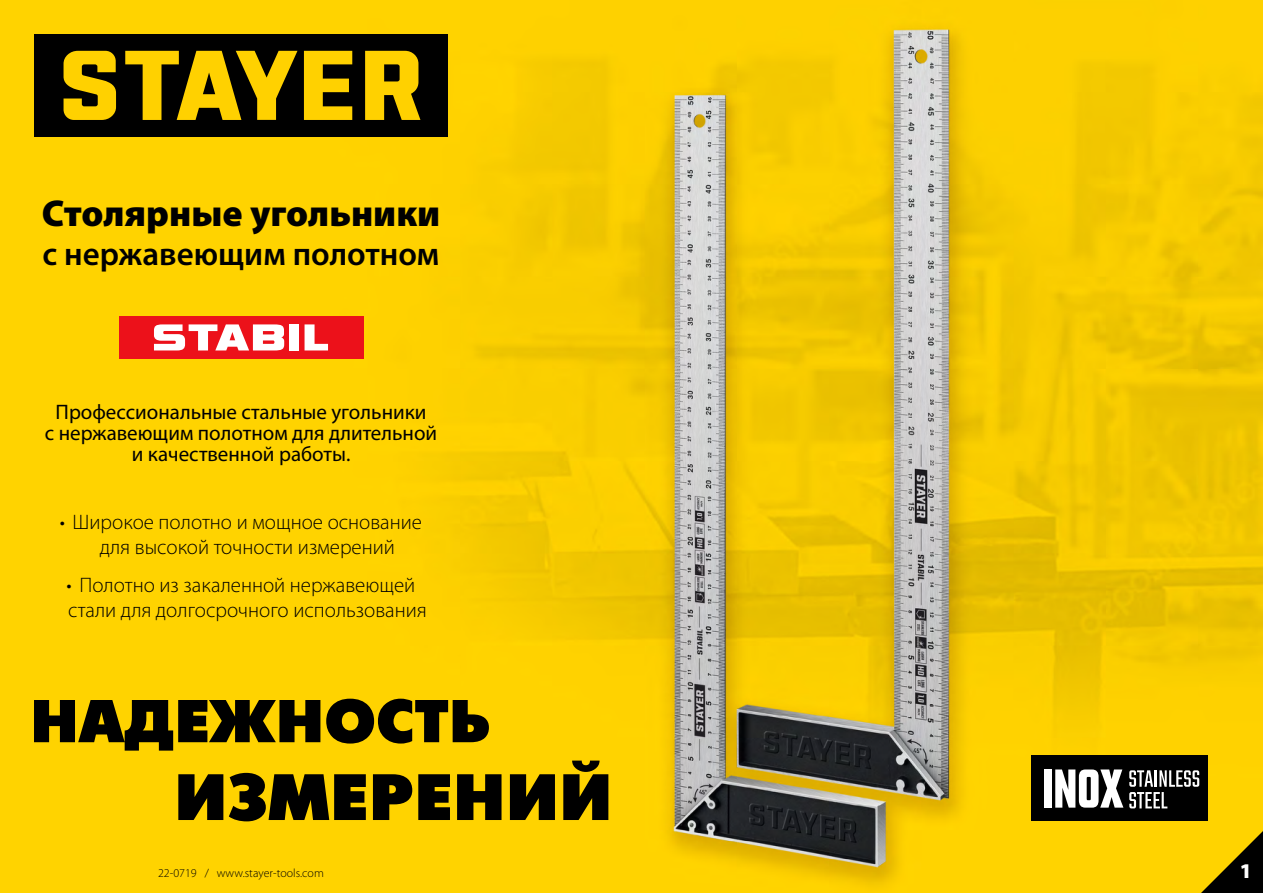
<style>
.page{position:relative;width:1263px;height:893px;background:#fff}
.page>*{position:absolute;margin:0;border:0;box-sizing:border-box;transform-origin:0 0}
.t1{font:900 37.5px "Myriad Pro";color:#000}
.t2{font:600 33px "Myriad Pro";color:#000}
.t3{font:300 21px/25.2px "Myriad Pro";color:#000}
.t4{font:21px/21px "Myriad Pro";color:#000;text-align:center}
.t5{font:900 21px "Myriad Pro";color:#fff}
.t6{font:300 12px "Myriad Pro";letter-spacing:.005em;color:#000}
</style>
<div class="page">
<img style="left:0;top:0;width:1263px;height:893px">
<svg style="left:1201px;top:831px;width:62px;height:62px;background:#7f6900"></svg>
<div style="left:118px;top:316px;width:245px;height:43px;background:#ec111a"></div>
<svg style="left:154px;top:324px;width:130px;height:26px"></svg>
<div style="left:289px;top:324px;width:10px;height:26px;background:#fff"></div>
<svg style="left:305px;top:324px;width:23px;height:26px"></svg>
<svg style="left:34px;top:699px;width:455px;height:52px;background:#6e5b00"></svg>
<svg style="left:178px;top:761px;width:430px;height:60px;background:#715d00"></svg>
<div style="left:1031px;top:755px;width:177px;height:66px;background:#000"></div>
<div style="left:1044px;top:769px;width:8px;height:39px;background:#fff"></div>
<svg style="left:1055px;top:769px;width:68px;height:39px"></svg>
<svg style="left:1129px;top:770px;width:70px;height:38px"></svg>
<div style="left:34px;top:34px;width:414px;height:103px;background:#000"></div>
<svg style="left:64px;top:51px;width:356px;height:69px"></svg>
<h1 class="t1" style="left:42px;top:188px;width:400px">Столярные угольники</h1>
<h2 class="t2" style="left:43px;top:233px;width:398px">с нержавеющим полотном</h2>
<p class="t4" style="left:45px;top:401px;width:394px">Профессиональные стальные угольники<br>с нержавеющим полотном для длительной и качественной работы.</p>
<p class="t3" style="left:100px;top:509px;width:324px;text-indent:-40px">• Широкое полотно и мощное основание для высокой точности измерений</p>
<p class="t3" style="left:67px;top:572px;width:362px">• Полотно из закаленной нержавеющей стали для долгосрочного использования</p>
<p class="t6" style="left:158px;top:865px;width:167px">22-0719 / www.stayer-tools.com</p>
<p class="t5" style="left:1240px;top:856px;width:14px">1</p>
</div>
